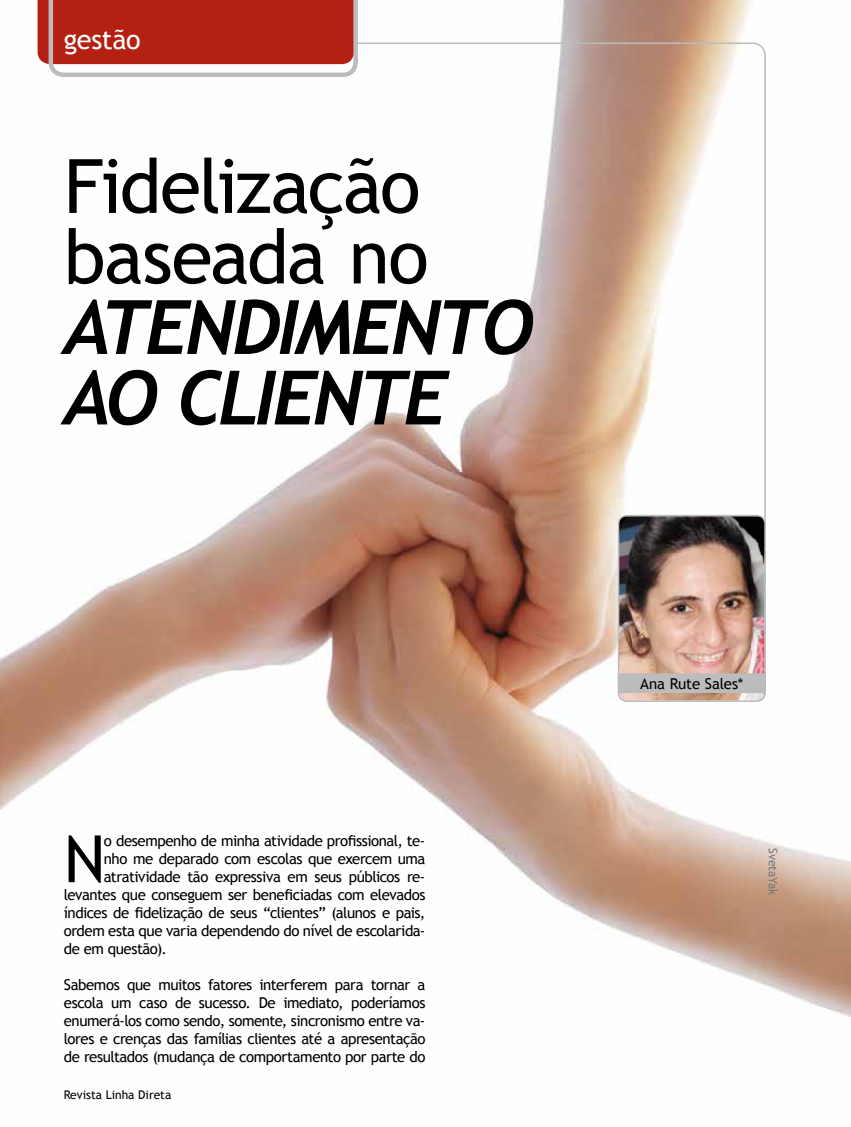
<style>
.page{position:relative;width:851px;height:1127px;background:#fff}
.page>*{position:absolute;margin:0;border:0;box-sizing:border-box;transform-origin:0 0}
.t1{font:75px/70.5px "Trebuchet MS";letter-spacing:-.03em;color:#000}
.t2{font:italic 700 75px/70.5px "Trebuchet";letter-spacing:-.06em;color:#000}
.t3{font:65.25px "Trebuchet MS";color:#000}
.t4{font:27px "Trebuchet MS";letter-spacing:-.015em;color:#fff}
.t5{font:15px/18px "Trebuchet MS";letter-spacing:-.03em;color:#000;text-align:justify}
.t6{font:15px "Trebuchet MS";letter-spacing:-.01em;color:#000}
.t7{font:12px "Trebuchet MS";color:#000}
.t8{font:12px "Trebuchet MS";letter-spacing:-.01em;color:#777}
</style>
<div class="page">
<img style="left:0;top:0;width:850px;height:1017px">
<svg style="left:38px;top:0;width:320px;height:77px;background:#bc4539"></svg>
<svg style="left:356px;top:42px;width:410px;height:523px"></svg>
<img style="left:618px;top:516px;width:146px;height:184px">
<div style="left:617px;top:515px;width:148px;height:187px;border:2px solid #bcbcbc;border-radius:9px"></div>
<div style="left:618px;top:674px;width:147px;height:18px;background:#bcbcbc"></div>
<div style="left:617px;top:673px;width:148px;height:20px;border:1px solid #bcbcbc"></div>
<h3 class="t4" style="left:64px;top:23px;width:78px">gestão</h3>
<h1 class="t1" style="left:64px;top:152px;width:366px">Fidelização baseada no</h1>
<h1 class="t2" style="left:64px;top:293px;width:471px">ATENDIMENTO<br>AO CLIENTE</h1>
<h2 class="t3" style="left:64px;top:820px;width:43px">N</h2>
<p class="t5" style="left:104px;top:832px;width:323px">o desempenho de minha atividade profissional, te-</p>
<p class="t5" style="left:104px;top:850px;width:323px">nho me deparado com escolas que exercem uma</p>
<p class="t5" style="left:104px;top:868px;width:323px">atratividade tão expressiva em seus públicos re-</p>
<p class="t5" style="left:64px;top:886px;width:363px">levantes que conseguem ser beneficiadas com elevados</p>
<p class="t5" style="left:64px;top:904px;width:363px">índices de fidelização de seus “clientes” (alunos e pais,</p>
<p class="t5" style="left:64px;top:922px;width:363px">ordem esta que varia dependendo do nível de escolarida-</p>
<p class="t5" style="left:64px;top:940px;width:105px">de em questão).</p>
<p class="t5" style="left:64px;top:976px;width:363px">Sabemos que muitos fatores interferem para tornar a escola um caso de sucesso. De imediato, poderíamos enumerá-los como sendo, somente, sincronismo entre va&shy;lores e crenças das famílias clientes até a apresentação de resultados (mudança de comportamento por parte do</p>
<p class="t7" style="left:64px;top:1088px;width:109px">Revista Linha Direta</p>
<p class="t6" style="left:640px;top:674px;width:105px">Ana Rute Sales*</p>
<p class="t8" style="left:780px;top:848px;width:48px;rotate:90deg">SvetaYak</p>
</div>
